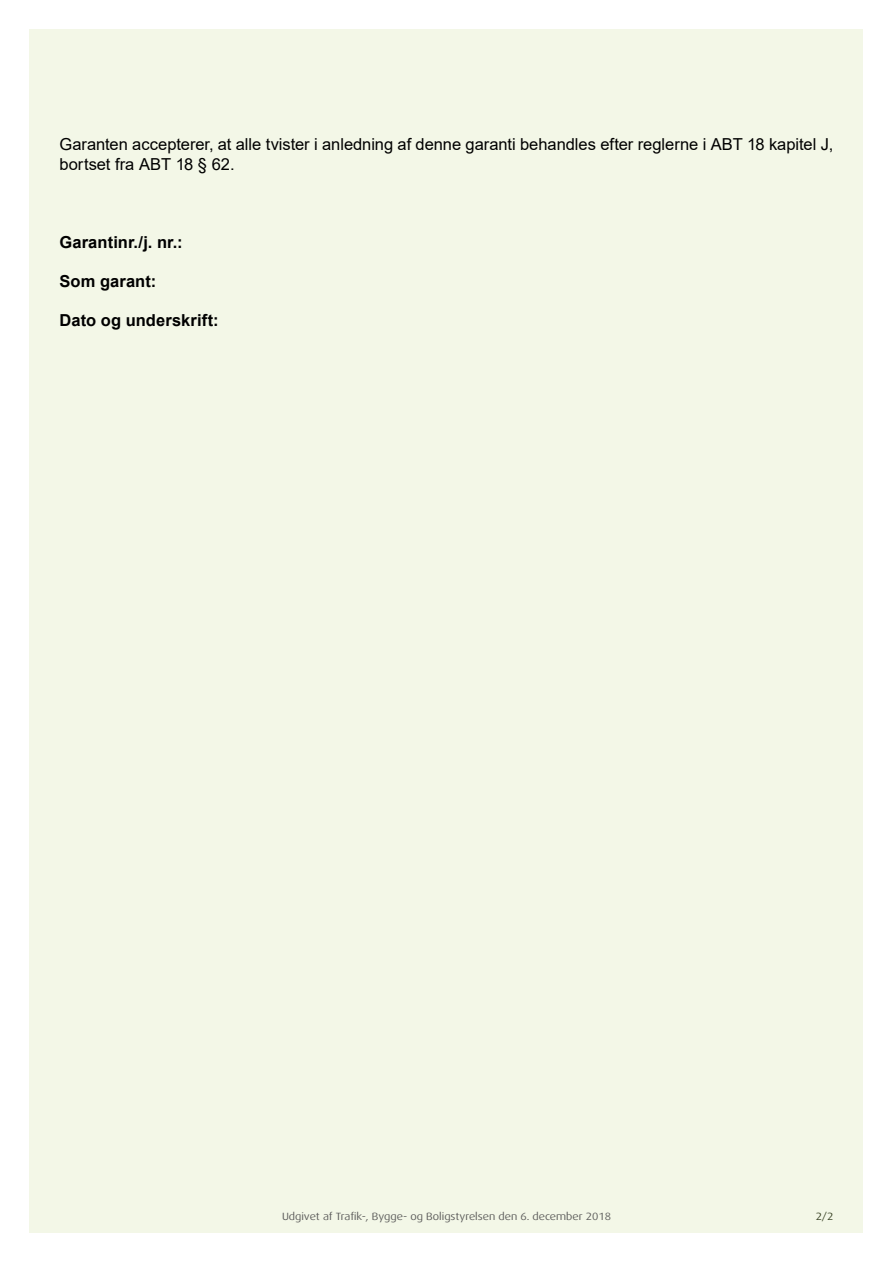
<style>
.page{position:relative;width:893px;height:1263px;background:#fff}
.page>*{position:absolute;margin:0;border:0;box-sizing:border-box;transform-origin:0 0}
.t1{font:16.5px/19.5px "Arial";color:#000}
.t2{font:700 16.5px "Arial";letter-spacing:.005em;color:#000}
.t3{font:10.5px "Dax Wide";color:#575756}
.t4{font:10.5px "Dax Wide";color:#333d1f}
</style>
<div class="page">
<div style="left:30px;top:30px;width:833px;height:1203px;background:#f3f7e7"></div>
<p class="t1" style="left:60px;top:135px;width:775px">Garanten accepterer, at alle tvister i anledning af denne garanti behandles efter reglerne i ABT 18 kapitel J, bortset fra ABT 18 § 62.</p>
<p class="t2" style="left:60px;top:230px;width:125px">Garantinr./j. nr.:</p>
<p class="t2" style="left:60px;top:269px;width:98px">Som garant:</p>
<p class="t2" style="left:60px;top:308px;width:161px">Dato og underskrift:</p>
<p class="t3" style="left:282px;top:1211px;width:330px">Udgivet af Trafik-, Bygge- og Boligstyrelsen den 6. december 2018</p>
<p class="t4" style="left:816px;top:1211px;width:19px">2/2</p>
</div>
